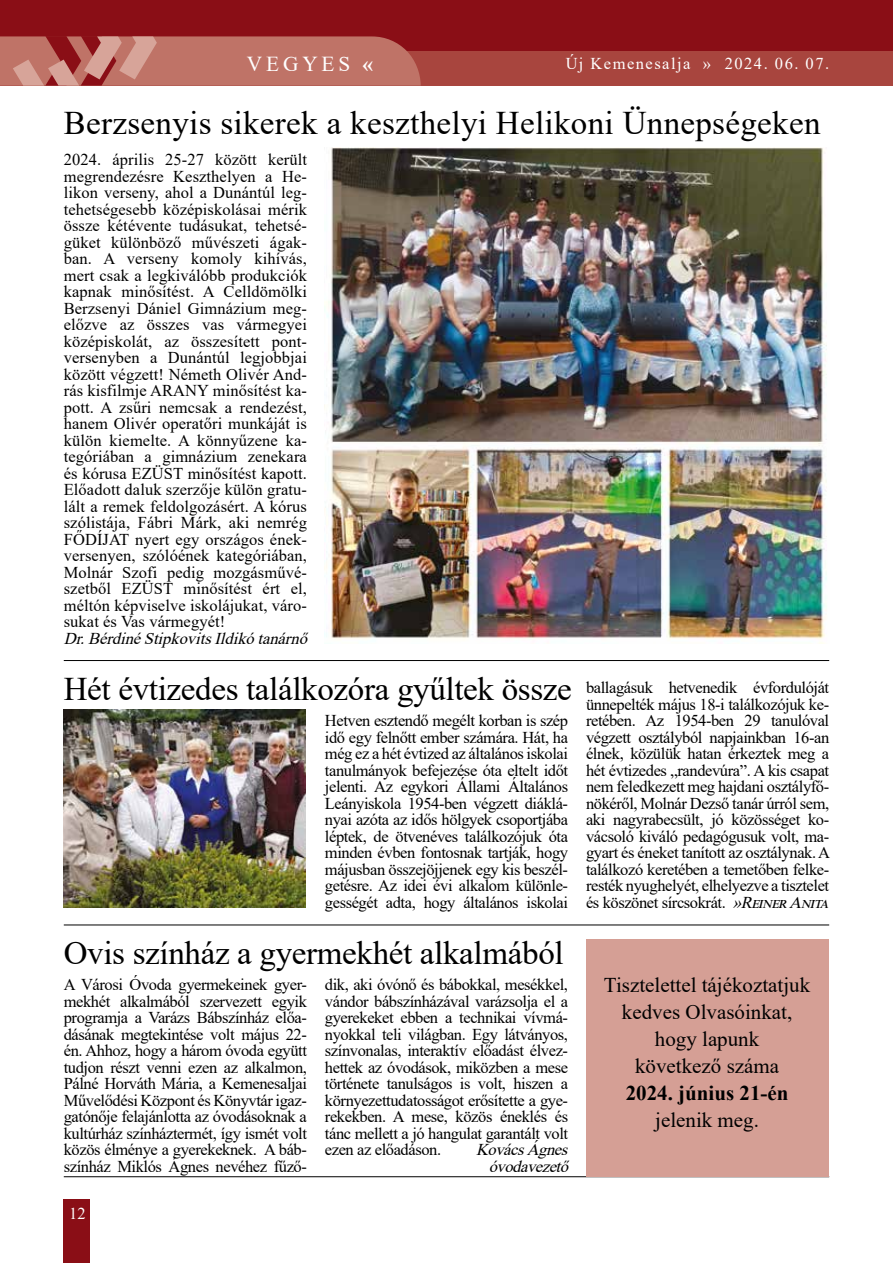
<style>
.page{position:relative;width:893px;height:1263px;background:#fff}
.page>*{position:absolute;margin:0;border:0;box-sizing:border-box;transform-origin:0 0}
.t1{font:33px "Times New Roman";letter-spacing:-.01em;color:#000}
.t2{font:33px "Times New Roman";letter-spacing:.01em;color:#000}
.t3{font:21.3px "Times New Roman";letter-spacing:.185em;color:#fff}
.t4{font:21px/27px "Times New Roman";color:#000;text-align:center}
.t5{font:700 21px "Times New Roman";color:#000}
.t6{font:16.5px/16.5px "Times New Roman";letter-spacing:-.025em;color:#000;text-align:justify}
.t7{font:italic 16.5px/16.5px "Times New Roman";color:#000;text-align:right}
.t8{font:16.5px "Times New Roman";letter-spacing:.09em;color:#fff}
.s1{font-weight:700}
.s2{font-style:italic}
</style>
<div class="page">
<div style="left:0;top:0;width:893px;height:85px;background:#8a0e16"></div>
<div style="left:0;top:52px;width:893px;height:34px;background:#a8453e"></div>
<div style="left:64px;top:1199px;width:26px;height:64px;background:#8a0e16"></div>
<svg style="left:0;top:36px;width:421px;height:50px;background:#bd6f65"></svg>
<img style="left:325px;top:147px;width:502px;height:497px">
<hr style="left:64px;top:660px;width:765px;height:1px;background:#000">
<hr style="left:64px;top:1176px;width:765px;height:1px;background:#000">
<hr style="left:64px;top:924px;width:765px;height:1px;background:#000">
<img style="left:64px;top:710px;width:241px;height:198px">
<div style="left:586px;top:939px;width:242px;height:237px;background:#d59f95"></div>
<p class="t3" style="left:247px;top:49px;width:128px">VEGYES <span class="s1">«</span></p>
<p class="t8" style="left:566px;top:52px;width:265px">Új Kemenesalja » 2024. 06. 07.</p>
<h1 class="t2" style="left:64px;top:100px;width:758px">Berzsenyis sikerek a keszthelyi Helikoni Ünnepségeken</h1>
<p class="t6" style="left:64px;top:151px;width:245px">2024. április 25-27 között került megrendezésre Keszthelyen a He&shy;likon verseny, ahol a Dunántúl leg&shy;tehetségesebb középiskolásai mérik össze kétévente tudásukat, tehetsé&shy;güket különböző művészeti ágak&shy;ban. A verseny komoly kihívás, mert csak a legkiválóbb produkciók kapnak minősítést. A Celldömölki Berzsenyi Dániel Gimnázium meg&shy;előzve az összes vas vármegyei középiskolát, az összesített pont&shy;versenyben a Dunántúl legjobbjai között végzett! Németh Olivér And&shy;rás kisfilmje ARANY minősítést ka&shy;pott. A zsűri nemcsak a rendezést, hanem Olivér operatőri munkáját is külön kiemelte. A könnyűzene ka&shy;tegóriában a gimnázium zenekara és kórusa EZÜST minősítést kapott.<br>Előadott daluk szerzője külön gratu&shy;lált a remek feldolgozásért. A kórus szólistája, Fábri Márk, aki nemrég FŐDÍJAT nyert egy országos ének&shy;versenyen, szólóének kategóriában, Molnár Szofi pedig mozgásművé&shy;szetből EZÜST minősítést ért el, méltón képviselve iskolájukat, váro&shy;sukat és Vas vármegyét!</p>
<p class="t7" style="left:64px;top:629px;width:250px">Dr.BérdinéStipkovitsIldikótanárnő</p>
<h1 class="t1" style="left:64px;top:665px;width:510px">Hét évtizedes találkozóra gyűltek össze</h1>
<p class="t6" style="left:325px;top:712px;width:245px">Hetven esztendő megélt korban is szép idő egy felnőtt ember számára. Hát, ha még ez a hét évtized az általános iskolai tanulmányok befejezése óta eltelt időt jelenti. Az egykori Állami Általános Leányiskola 1954-ben végzett diáklá&shy;nyai azóta az idős hölgyek csoportjába léptek, de ötvenéves találkozójuk óta minden évben fontosnak tartják, hogy májusban összejöjjenek egy kis beszél&shy;getésre. Az idei évi alkalom különle&shy;gességét adta, hogy általános iskolai</p>
<h1 class="t1" style="left:64px;top:929px;width:501px">Ovis színház a gyermekhét alkalmából</h1>
<p class="t6" style="left:64px;top:976px;width:245px">A Városi Óvoda gyermekeinek gyer&shy;mekhét alkalmából szervezett egyik programja a Varázs Bábszínház előa&shy;dásának megtekintése volt május 22- én. Ahhoz, hogy a három óvoda együtt tudjon részt venni ezen az alkalmon, Pálné Horváth Mária, a Kemenesaljai Művelődési Központ és Könyvtár igaz&shy;gatónője felajánlotta az óvodásoknak a kultúrház színháztermét, így ismét volt közös élménye a gyerekeknek. A báb&shy;színház Miklós Ágnes nevéhez fűző-</p>
<p class="t6" style="left:325px;top:976px;width:245px">dik, aki óvónő és bábokkal, mesékkel, vándor bábszínházával varázsolja el a gyerekeket ebben a technikai vívmá&shy;nyokkal teli világban. Egy látványos, színvonalas, interaktív előadást élvez&shy;hettek az óvodások, miközben a mese története tanulságos is volt, hiszen a környezettudatosságot erősítette a gye&shy;rekekben. A mese, közös éneklés és tánc mellett a jó hangulat garantált volt ezen az előadáson.</p>
<p class="t7" style="left:476px;top:1141px;width:99px">KovácsÁgnes óvodavezető</p>
<p class="t8" style="left:69px;top:1202px;width:18px">12</p>
<p class="t6" style="left:586px;top:679px;width:249px;text-align:left">ballagásuk hetvenedik évfordulóját ünnepelték május 18-i találkozójuk ke&shy;retében. Az 1954-ben 29 tanulóval végzett osztályból napjainkban 16-an élnek, közülük hatan érkeztek meg a hét évtizedes „randevúra”. A kis csapat nem feledkezett meg hajdani osztályfő&shy;nökéről, Molnár Dezső tanár úrról sem, aki nagyrabecsült, jó közösséget ko&shy;vácsoló kiváló pedagógusuk volt, ma&shy;gyart és éneket tanított az osztálynak. A találkozó keretében a temetőben felke&shy;resték nyughelyét, elhelyezve a tisztelet és köszönet sírcsokrát. <span class="s2">»ReinerAnita</span></p>
<p class="t4" style="left:604px;top:971px;width:208px">Tisztelettel tájékoztatjuk kedves Olvasóinkat, hogy lapunk<br>következő száma</p>
<p class="t5" style="left:626px;top:1078px;width:164px">2024. június 21-én</p>
<p class="t4" style="left:655px;top:1106px;width:105px">jelenik meg.</p>
</div>
